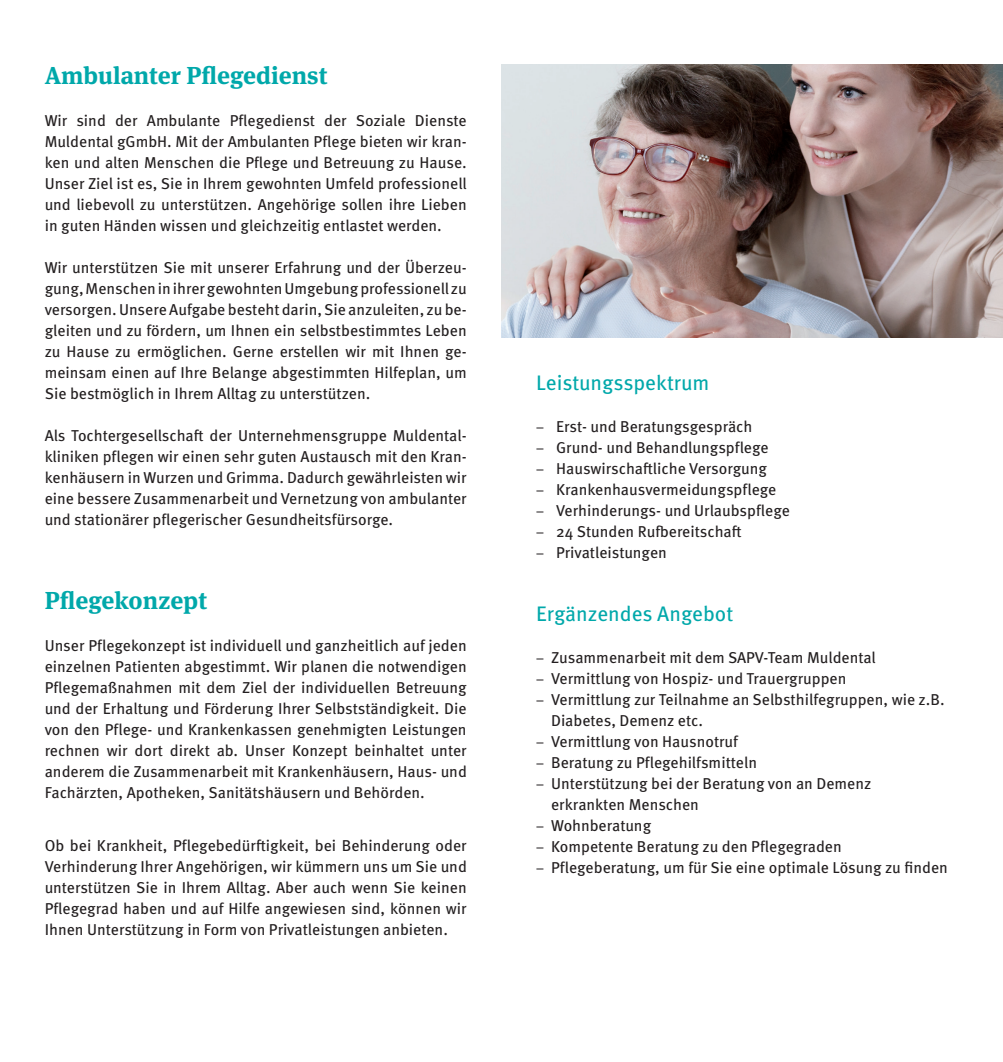
<style>
.page{position:relative;width:1003px;height:1062px;background:#fff}
.page>*{position:absolute;margin:0;border:0;box-sizing:border-box;transform-origin:0 0}
.t1{font:700 24.5px "Meta Serif Pro";color:#00a8aa}
.t2{font:21px "Meta Pro";color:#00a8aa}
.t3{font:15.75px/21px "Meta Pro";color:#231f20;text-align:justify}
.s1{font-family:"Myriad Pro"}
</style>
<div class="page">
<img style="left:501px;top:64px;width:501px;height:273px">
<h1 class="t1" style="left:45px;top:56px;width:284px">Ambulanter Pflegedienst</h1>
<p class="t3" style="left:45px;top:109px;width:423px">Wir sind der Ambulante Pflegedienst der Soziale Dienste Muldental gGmbH. Mit der Ambulanten Pflege bieten wir kran&shy;ken und alten Menschen die Pflege und Betreuung zu Hause.<br>Unser Ziel ist es, Sie in Ihrem gewohnten Umfeld professionell und liebevoll zu unterstützen. Angehörige sollen ihre Lieben in guten Händen wissen und gleichzeitig entlastet werden.</p>
<p class="t3" style="left:45px;top:256px;width:423px">Wir unterstützen Sie mit unserer Erfahrung und der Überzeu&shy;gung, Menschen in ihrer gewohnten Umgebung professionell zu versorgen. Unsere Aufgabe besteht darin, Sie anzuleiten, zu be&shy;gleiten und zu fördern, um Ihnen ein selbstbestimmtes Leben zu Hause zu ermöglichen. Gerne erstellen wir mit Ihnen ge&shy;meinsam einen auf Ihre Belange abgestimmten Hilfeplan, um Sie bestmöglich in Ihrem Alltag zu unterstützen.</p>
<p class="t3" style="left:45px;top:424px;width:423px">Als Tochtergesellschaft der Unternehmensgruppe Muldental&shy;kliniken pflegen wir einen sehr guten Austausch mit den Kran&shy;kenhäusern in Wurzen und Grimma. Dadurch gewährleisten wir eine bessere Zusammenarbeit und Vernetzung von ambulanter und stationärer pflegerischer Gesundheitsfürsorge.</p>
<h1 class="t1" style="left:45px;top:581px;width:164px">Pflegekonzept</h1>
<p class="t3" style="left:45px;top:634px;width:423px">Unser Pflegekonzept ist individuell und ganzheitlich auf jeden einzelnen Patienten abgestimmt. Wir planen die notwendigen Pflegemaßnahmen mit dem Ziel der individuellen Betreuung und der Erhaltung und Förderung Ihrer Selbstständigkeit. Die von den Pflege- und Krankenkassen genehmigten Leistungen rechnen wir dort direkt ab. Unser Konzept beinhaltet unter anderem die Zusammenarbeit mit Krankenhäusern, Haus- und Fachärzten, Apotheken, Sanitätshäusern und Behörden.</p>
<p class="t3" style="left:45px;top:833px;width:423px">Ob bei Krankheit, Pflegebedürftigkeit, bei Behinderung oder Verhinderung Ihrer Angehörigen, wir kümmern uns um Sie und unterstützen Sie in Ihrem Alltag. Aber auch wenn Sie keinen Pflegegrad haben und auf Hilfe angewiesen sind, können wir Ihnen Unterstützung in Form von Privatleistungen anbieten.</p>
<h2 class="t2" style="left:536px;top:367px;width:175px">Leistungsspektrum</h2>
<p class="t3" style="left:536px;top:415px;width:218px"><span class="s1">–</span> Erst- und Beratungsgespräch</p>
<p class="t3" style="left:536px;top:436px;width:234px"><span class="s1">–</span> Grund- und Behandlungspflege</p>
<p class="t3" style="left:536px;top:457px;width:232px"><span class="s1">–</span> Hauswirschaftliche Versorgung</p>
<p class="t3" style="left:536px;top:478px;width:241px"><span class="s1">–</span> Krankenhausvermeidungspflege</p>
<p class="t3" style="left:536px;top:499px;width:255px"><span class="s1">–</span> Verhinderungs- und Urlaubspflege</p>
<p class="t3" style="left:536px;top:520px;width:207px"><span class="s1">–</span> 24 Stunden Rufbereitschaft</p>
<p class="t3" style="left:536px;top:541px;width:132px"><span class="s1">–</span> Privatleistungen</p>
<h2 class="t2" style="left:536px;top:598px;width:198px">Ergänzendes Angebot</h2>
<p class="t3" style="left:536px;top:646px;width:341px"><span class="s1">–</span> Zusammenarbeit mit dem SAPV-Team Muldental</p>
<p class="t3" style="left:536px;top:667px;width:311px"><span class="s1">–</span> Vermittlung von Hospiz- und Trauergruppen</p>
<p class="t3" style="left:551px;top:688px;width:395px;text-indent:-15px"><span class="s1">–</span> Vermittlung zur Teilnahme an Selbsthilfegruppen, wie z.B.<br>Diabetes, Demenz etc.</p>
<p class="t3" style="left:536px;top:730px;width:203px"><span class="s1">–</span> Vermittlung von Hausnotruf</p>
<p class="t3" style="left:536px;top:751px;width:222px"><span class="s1">–</span> Beratung zu Pflegehilfsmitteln</p>
<p class="t3" style="left:551px;top:772px;width:322px;text-indent:-15px"><span class="s1">–</span> Unterstützung bei der Beratung von an Demenz erkrankten Menschen</p>
<p class="t3" style="left:536px;top:814px;width:116px"><span class="s1">–</span> Wohnberatung</p>
<p class="t3" style="left:536px;top:835px;width:307px"><span class="s1">–</span> Kompetente Beratung zu den Pflegegraden</p>
<p class="t3" style="left:536px;top:856px;width:413px"><span class="s1">–</span> Pflegeberatung, um für Sie eine optimale Lösung zu finden</p>
</div>
